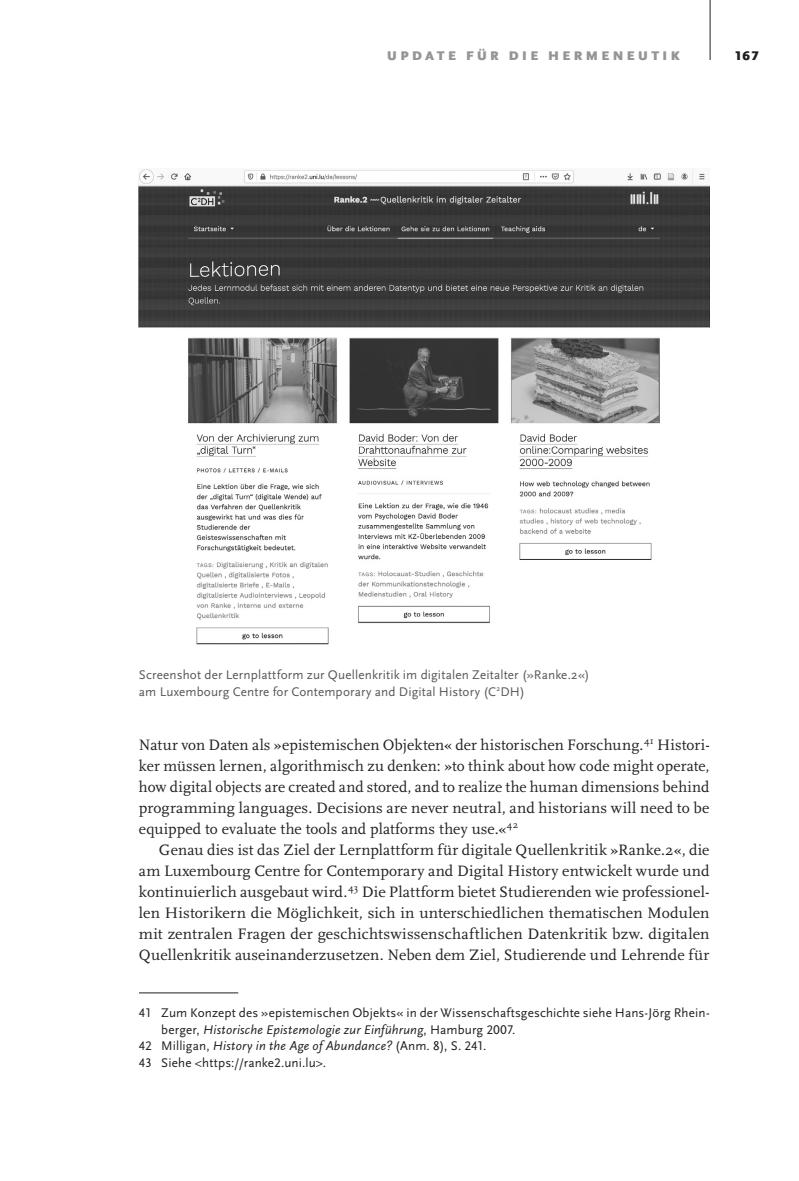
<style>
.page{position:relative;width:799px;height:1181px;background:#fff}
.page>*{position:absolute;margin:0;border:0;box-sizing:border-box;transform-origin:0 0}
._6_2__Fließtext_mit{font:15.75px/21px "Scala Pro";letter-spacing:.005em;color:#231f20;text-align:justify}
._6__1__Fließtext_ohn{font:15.75px/21px "Scala Pro";letter-spacing:.01em;color:#231f20;text-align:justify}
._10__Fußnotentext{font:13.12px/16.6px "Scala Sans Pro";letter-spacing:.01em;color:#231f20}
._7__Bildunterschrift{font:13.12px/16.6px "Scala Sans Pro";letter-spacing:.01em;color:#57585a}
._10__Fußnotentext-2{font:italic 13.12px "Scala Sans Pro";letter-spacing:.02em;color:#231f20}
._8_2__Kopfzeile_rech{font:900 13.12px "Scala Sans Pro";letter-spacing:.26em;color:#939598}
.t1{font:900 13.12px "Scala Sans Pro";color:#231f20}
.s1{font-style:italic}
.s2{font-style:normal}
</style>
<div class="page">
<hr style="left:709px;top:0;width:1px;height:60px;background:#231f20">
<hr style="left:139px;top:992px;width:99px;height:1px;background:#231f20">
<img style="left:139px;top:169px;width:570px;height:476px">
<p class="_8_2__Kopfzeile_rech" style="left:387px;top:48px;width:294px">UPDATE FÜR DIE HERMENEUTIK</p>
<p class="t1" style="left:735px;top:48px;width:25px">167</p>
<p class="_7__Bildunterschrift" style="left:139px;top:666px;width:452px">Screenshot der Lernplattform zur Quellenkritik im digitalen Zeitalter (»Ranke.2«) am Luxembourg Centre for Contemporary and Digital History (C<sup>2</sup>DH)</p>
<p class="_6__1__Fließtext_ohn" style="left:139px;top:734px;width:572px">Natur von Daten als »epistemischen Objekten« der historischen Forschung.<sup>41</sup> Histori&shy;ker müssen lernen, algorithmisch zu denken: »to think about how code might operate, how digital objects are created and stored, and to realize the human dimensions behind programming languages. Decisions are never neutral, and historians will need to be equipped to evaluate the tools and platforms they use.«<sup>42</sup></p>
<p class="_6_2__Fließtext_mit" style="left:139px;top:839px;width:572px;text-indent:20px">Genau dies ist das Ziel der Lernplattform für digitale Quellenkritik »Ranke.2«, die am Luxembourg Centre for Contemporary and Digital History entwickelt wurde und kontinuierlich ausgebaut wird.<sup>43</sup> Die Plattform bietet Studierenden wie professionel&shy;len Historikern die Möglichkeit, sich in unterschiedlichen thematischen Modulen mit zentralen Fragen der geschichtswissenschaftlichen Datenkritik bzw. digitalen Quellenkritik auseinanderzusetzen. Neben dem Ziel, Studierende und Lehrende für</p>
<p class="_10__Fußnotentext" style="left:161px;top:1004px;width:550px;text-indent:-22px">41 Zum Konzept des »epistemischen Objekts« in der Wissenschaftsgeschichte siehe Hans-Jörg Rhein&shy;berger, <span class="s1">Historische Epistemologie zur Einführung</span>, Hamburg 2007.</p>
<p class="_10__Fußnotentext-2" style="left:139px;top:1038px;width:349px"><span class="s2">42 Milligan,</span> History in the Age of Abundance? <span class="s2">(Anm. 8), S. 241.</span></p>
<p class="_10__Fußnotentext" style="left:139px;top:1054px;width:188px">43 Siehe &lt;https://ranke2.uni.lu&gt;.</p>
</div>
